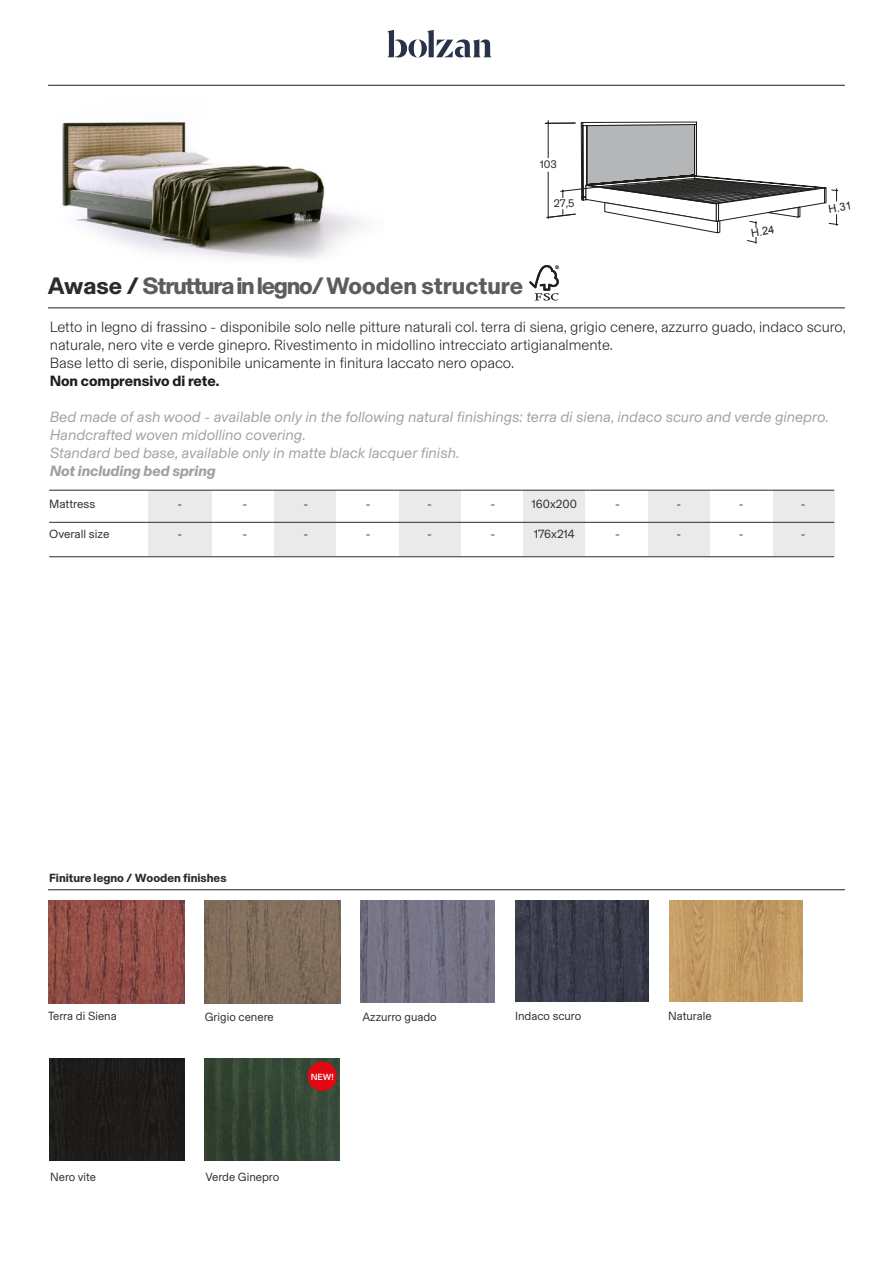
<style>
.page{position:relative;width:893px;height:1263px;background:#fff}
.page>*{position:absolute;margin:0;border:0;box-sizing:border-box;transform-origin:0 0}
.t1{font:700 24px "Basel Grotesk";letter-spacing:-.02em;color:#5c5c5b}
.t2{font:300 15px/18px "Basel Grotesk";color:#1d1d1b}
.t3{font:italic 15px/18px "Basel Grotesk";color:#a0a0a0}
.t4{font:700 15px "Basel Grotesk";color:#1d1d1b}
.t5{font:italic 700 15px "Basel Grotesk";color:#a0a0a0}
.t6{font:12px "Basel Grotesk";color:#2b2b2a}
.t7{font:700 12px "Basel Grotesk";color:#2b2b2a}
.t8{font:11.1px "Arial";color:#1d1d1d}
.t9{font:11.1px "Basel Grotesk";color:#1d1d1d}
.t10{font:500 9px "Basel Grotesk";color:#fff}
.s1{color:#2b2b2a}
</style>
<div class="page">
<img style="left:62px;top:121px;width:300px;height:139px">
<hr style="left:48px;top:308px;width:797px;height:1px;background:#1d1d1b">
<hr style="left:48px;top:889px;width:797px;height:1px;background:#1d1d1b">
<svg style="left:529px;top:265px;width:30px;height:36px"></svg>
<div style="left:148px;top:490px;width:64px;height:66px;background:#eaeaea"></div>
<div style="left:274px;top:490px;width:61px;height:66px;background:#eaeaea"></div>
<div style="left:399px;top:490px;width:61px;height:66px;background:#eaeaea"></div>
<div style="left:524px;top:490px;width:61px;height:66px;background:#eaeaea"></div>
<div style="left:648px;top:490px;width:61px;height:66px;background:#eaeaea"></div>
<div style="left:773px;top:490px;width:61px;height:66px;background:#eaeaea"></div>
<hr style="left:49px;top:490px;width:785px;height:1px;background:#2b2b2a">
<hr style="left:49px;top:522px;width:785px;height:1px;background:#2b2b2a">
<hr style="left:49px;top:556px;width:785px;height:1px;background:#2b2b2a">
<svg style="left:545px;top:120px;width:294px;height:123px"></svg>
<img style="left:48px;top:900px;width:136px;height:103px">
<img style="left:205px;top:1058px;width:135px;height:102px">
<img style="left:515px;top:901px;width:133px;height:101px">
<img style="left:205px;top:900px;width:136px;height:103px">
<img style="left:360px;top:900px;width:135px;height:102px">
<div style="left:49px;top:1058px;width:135px;height:102px;background:#1d1c1a"></div>
<div style="left:307px;top:1061px;width:30px;height:30px;background:#e30613;border-radius:50%"></div>
<hr style="left:48px;top:85px;width:797px;height:1px;background:#1d1d1b">
<svg style="left:388px;top:30px;width:103px;height:27px"></svg>
<img style="left:669px;top:901px;width:134px;height:101px">
<h1 class="t1" style="left:48px;top:268px;width:477px"><span class="s1">Awase /</span> Struttura in legno/ Wooden structure</h1>
<p class="t9" style="left:540px;top:157px;width:19px">103</p>
<p class="t9" style="left:554px;top:196px;width:22px">27,5</p>
<p class="t8" style="left:827px;top:202px;width:25px;rotate:-9deg">H.31</p>
<p class="t8" style="left:750px;top:226px;width:25px;rotate:-9deg">H.24</p>
<p class="t2" style="left:50px;top:317px;width:798px">Letto in legno di frassino - disponibile solo nelle pitture naturali col. terra di siena, grigio cenere, azzurro guado, indaco scuro, naturale, nero vite e verde ginepro. Rivestimento in midollino intrecciato artigianalmente.<br>Base letto di serie, disponibile unicamente in finitura laccato nero opaco.</p>
<p class="t4" style="left:50px;top:370px;width:171px">Non comprensivo di rete.</p>
<p class="t3" style="left:50px;top:407px;width:780px">Bed made of ash wood - available only in the following natural finishings: terra di siena, indaco scuro and verde ginepro.<br>Handcrafted woven midollino covering.<br>Standard bed base, available only in matte black lacquer finish.</p>
<p class="t5" style="left:50px;top:460px;width:168px">Not including bed spring</p>
<p class="t6" style="left:49px;top:496px;width:48px">Mattress</p>
<p class="t6" style="left:49px;top:525px;width:62px">Overall size</p>
<p class="t6" style="left:178px;top:496px;width:6px">-</p>
<p class="t6" style="left:178px;top:526px;width:6px">-</p>
<p class="t6" style="left:242px;top:496px;width:6px">-</p>
<p class="t6" style="left:242px;top:526px;width:6px">-</p>
<p class="t6" style="left:304px;top:496px;width:6px">-</p>
<p class="t6" style="left:304px;top:526px;width:6px">-</p>
<p class="t6" style="left:366px;top:496px;width:6px">-</p>
<p class="t6" style="left:366px;top:526px;width:6px">-</p>
<p class="t6" style="left:427px;top:496px;width:6px">-</p>
<p class="t6" style="left:427px;top:526px;width:6px">-</p>
<p class="t6" style="left:490px;top:496px;width:6px">-</p>
<p class="t6" style="left:490px;top:526px;width:6px">-</p>
<p class="t6" style="left:532px;top:496px;width:47px">160x200</p>
<p class="t6" style="left:534px;top:526px;width:43px">176x214</p>
<p class="t6" style="left:615px;top:496px;width:6px">-</p>
<p class="t6" style="left:615px;top:526px;width:6px">-</p>
<p class="t6" style="left:677px;top:496px;width:6px">-</p>
<p class="t6" style="left:677px;top:526px;width:6px">-</p>
<p class="t6" style="left:739px;top:496px;width:6px">-</p>
<p class="t6" style="left:739px;top:526px;width:6px">-</p>
<p class="t6" style="left:801px;top:496px;width:6px">-</p>
<p class="t6" style="left:801px;top:526px;width:6px">-</p>
<p class="t7" style="left:49px;top:870px;width:179px">Finiture legno / Wooden finishes</p>
<p class="t6" style="left:48px;top:1008px;width:70px">Terra di Siena</p>
<p class="t6" style="left:50px;top:1169px;width:47px">Nero vite</p>
<p class="t6" style="left:205px;top:1008px;width:70px">Grigio cenere</p>
<p class="t6" style="left:362px;top:1008px;width:76px">Azzurro guado</p>
<p class="t6" style="left:515px;top:1008px;width:68px">Indaco scuro</p>
<p class="t6" style="left:668px;top:1008px;width:45px">Naturale</p>
<p class="t10" style="left:311px;top:1071px;width:25px">NEW!</p>
<p class="t6" style="left:205px;top:1169px;width:75px">Verde Ginepro</p>
</div>
